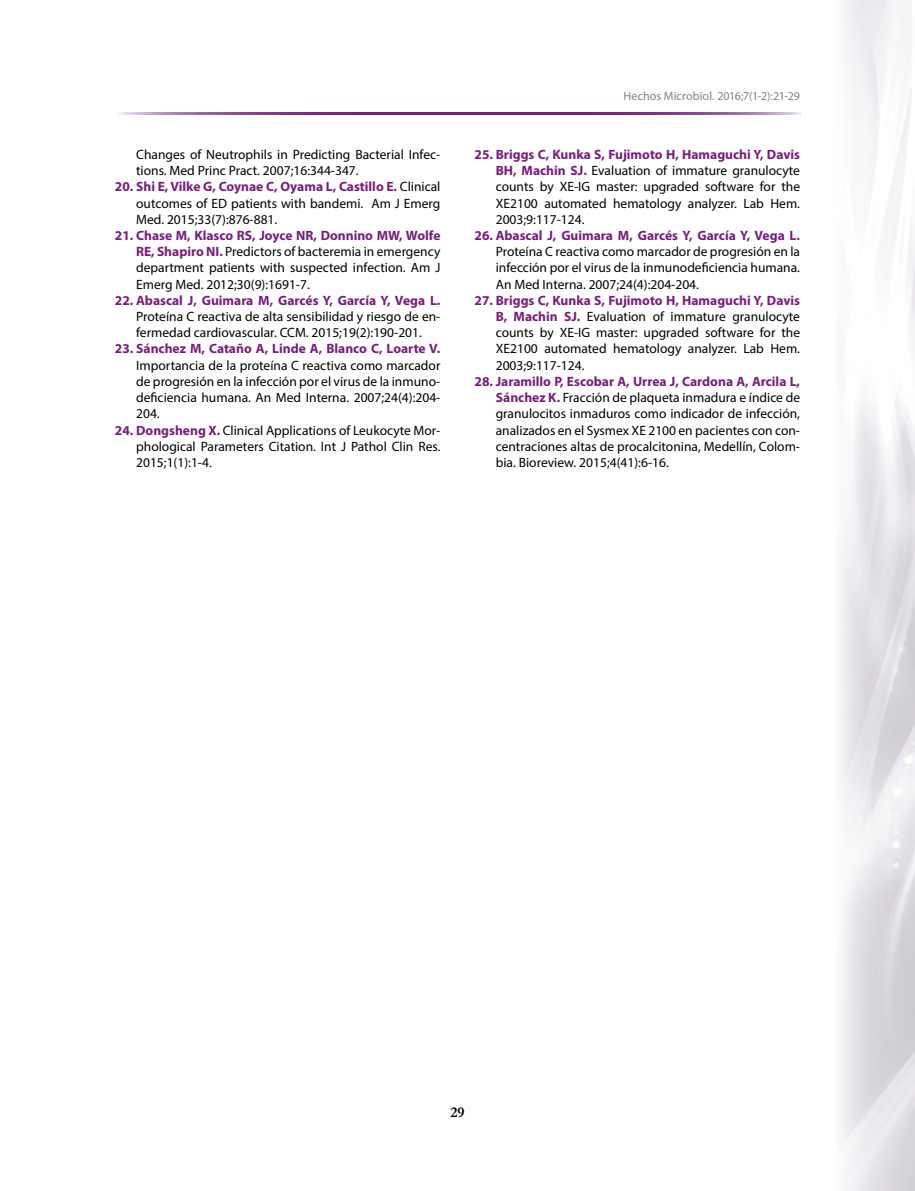
<style>
.page{position:relative;width:915px;height:1191px;background:#fff}
.page>*{position:absolute;margin:0;border:0;box-sizing:border-box;transform-origin:0 0}
.t1{font:700 15px "Garamond";color:#000}
.t2{font:13.5px/16.2px "Myriad Pro";color:#000;text-align:justify}
.t3{font:700 13.5px "Myriad Pro";color:#781d7d}
.t4{font:12px "Myriad Pro";letter-spacing:.005em;color:#808285}
.s1{font-weight:700;color:#781d7d}
</style>
<div class="page">
<svg style="left:121px;top:112px;width:678px;height:2px"></svg>
<p class="t2" style="left:136px;top:146px;width:306px">Changes of Neutrophils in Predicting Bacterial Infec&shy;tions. Med Princ Pract. 2007;16:344-347.</p>
<p class="t2" style="left:136px;top:179px;width:306px;text-indent:-21px"><span class="s1">20. Shi E, Vilke G, Coynae C, Oyama L, Castillo E.</span> Clinical outcomes of ED patients with bandemi. Am J Emerg Med. 2015;33(7):876-881.</p>
<p class="t2" style="left:136px;top:227px;width:306px;text-indent:-21px"><span class="s1">21. Chase M, Klasco RS, Joyce NR, Donnino MW, Wolfe RE, Shapiro NI.</span> Predictors of bacteremia in emergency department patients with suspected infection. Am J Emerg Med. 2012;30(9):1691-7.</p>
<p class="t3" style="left:115px;top:291px;width:327px">22. Abascal J, Guimara M, Garcés Y, García Y, Vega L.</p>
<p class="t2" style="left:136px;top:308px;width:306px">Proteína C reactiva de alta sensibilidad y riesgo de en&shy;fermedad cardiovascular. CCM. 2015;19(2):190-201.</p>
<p class="t3" style="left:115px;top:340px;width:327px">23. Sánchez M, Cataño A, Linde A, Blanco C, Loarte V.</p>
<p class="t2" style="left:136px;top:357px;width:306px">Importancia de la proteína C reactiva como marcador de progresión en la infección por el virus de la inmuno&shy;deficiencia humana. An Med Interna. 2007;24(4):204- 204.</p>
<p class="t2" style="left:136px;top:422px;width:306px;text-indent:-21px"><span class="s1">24. Dongsheng X.</span> Clinical Applications of Leukocyte Mor&shy;phological Parameters Citation. Int J Pathol Clin Res.<br>2015;1(1):1-4.</p>
<p class="t4" style="left:623px;top:89px;width:178px">Hechos Microbiol. 2016;7(1-2):21-29</p>
<p class="t2" style="left:495px;top:146px;width:306px;text-indent:-21px"><span class="s1">25. Briggs C, Kunka S, Fujimoto H, Hamaguchi Y, Davis BH, Machin SJ.</span> Evaluation of immature granulocyte counts by XE-IG master: upgraded software for the XE2100 automated hematology analyzer. Lab Hem.<br>2003;9:117-124.</p>
<p class="t3" style="left:474px;top:227px;width:327px">26. Abascal J, Guimara M, Garcés Y, García Y, Vega L.</p>
<p class="t2" style="left:495px;top:243px;width:306px">Proteína C reactiva como marcador de progresión en la infección por el virus de la inmunodeficiencia humana.<br>An Med Interna. 2007;24(4):204-204.</p>
<p class="t2" style="left:495px;top:292px;width:306px;text-indent:-21px"><span class="s1">27. Briggs C, Kunka S, Fujimoto H, Hamaguchi Y, Davis B, Machin SJ.</span> Evaluation of immature granulocyte counts by XE-IG master: upgraded software for the XE2100 automated hematology analyzer. Lab Hem.<br>2003;9:117-124.</p>
<p class="t2" style="left:495px;top:373px;width:306px;text-indent:-21px"><span class="s1">28. Jaramillo P, Escobar A, Urrea J, Cardona A, Arcila L, Sánchez K.</span> Fracción de plaqueta inmadura e índice de granulocitos inmaduros como indicador de infección, analizados en el Sysmex XE 2100 en pacientes con con&shy;centraciones altas de procalcitonina, Medellín, Colom&shy;bia. Bioreview. 2015;4(41):6-16.</p>
<p class="t1" style="left:450px;top:1102px;width:16px">29</p>
</div>
